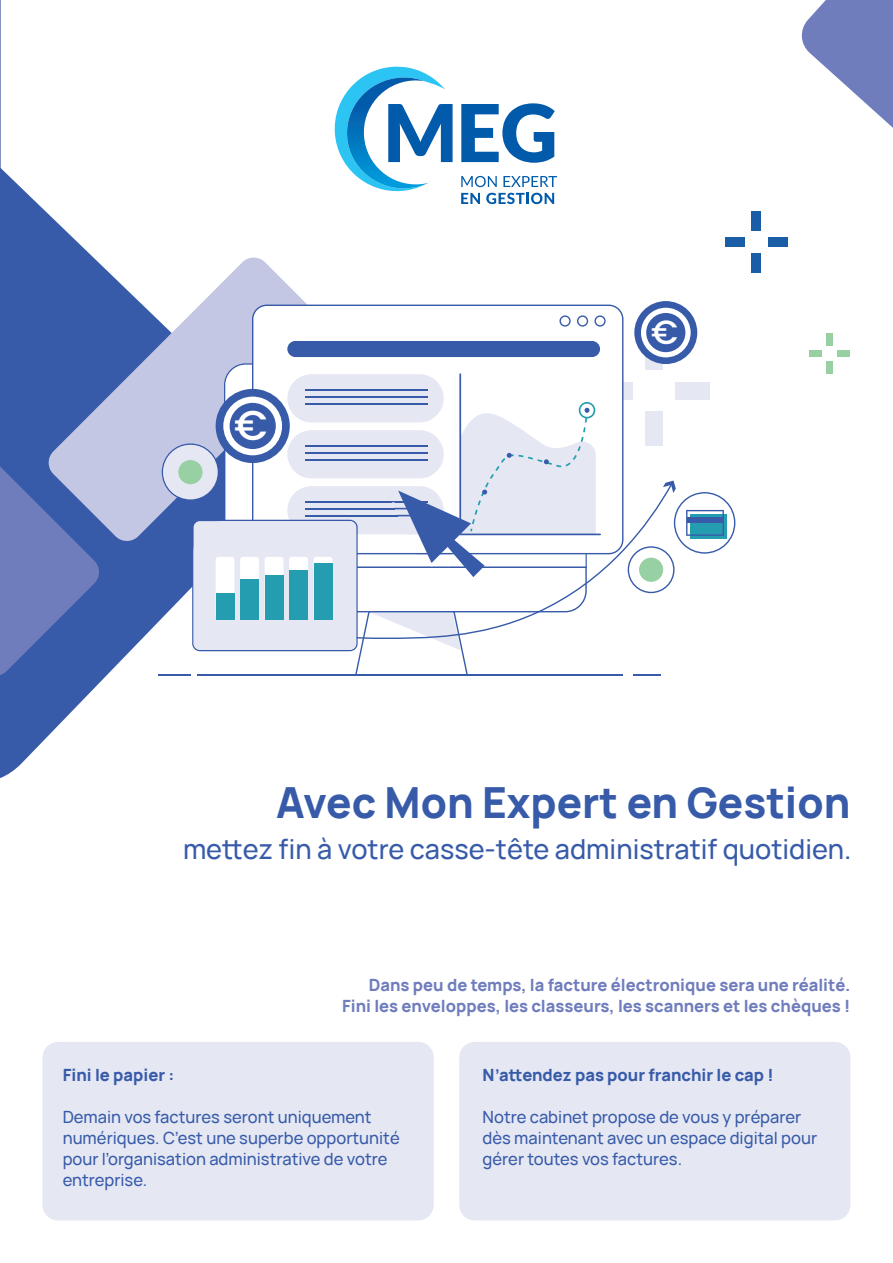
<style>
.page{position:relative;width:893px;height:1263px;background:#fff}
.page>*{position:absolute;margin:0;border:0;box-sizing:border-box;transform-origin:0 0}
.t1{font:800 42px "Manrope";color:#375ba9}
.t2{font:500 41.55px "Poppins";color:#fff}
.t3{font:500 33.6px "Poppins";color:#fff}
.t4{font:500 27px "Manrope";color:#375ba9}
.t5{font:500 16.5px/21px "Manrope";color:#375ba9}
.t6{font:800 16.5px/21px "Manrope";color:#707dbd;text-align:right}
.t7{font:800 16.5px "Manrope";color:#375ba9}
</style>
<div class="page">
<svg style="left:139px;top:542px;width:52px;height:134px;fill:#375ba9"></svg>
<svg style="left:0;top:0;width:139px;height:778px"></svg>
<svg style="left:801px;top:0;width:92px;height:128px"></svg>
<svg style="left:47px;top:256px;width:286px;height:286px"></svg>
<svg style="left:0;top:418px;width:101px;height:259px;background:#6077b8"></svg>
<div style="left:645px;top:335px;width:18px;height:35px;background:#e5e7f3"></div>
<div style="left:645px;top:411px;width:18px;height:35px;background:#e5e7f3"></div>
<div style="left:675px;top:382px;width:35px;height:17px;background:#e5e7f3"></div>
<div style="left:598px;top:382px;width:35px;height:17px;background:#e5e7f3"></div>
<div style="left:43px;top:1042px;width:391px;height:178px;background:#e5e7f3;border-radius:16px"></div>
<div style="left:459px;top:1042px;width:391px;height:178px;background:#e5e7f3;border-radius:16px"></div>
<div style="left:752px;top:211px;width:9px;height:19px;background:#195da7"></div>
<div style="left:752px;top:253px;width:9px;height:19px;background:#195da7"></div>
<div style="left:768px;top:237px;width:19px;height:10px;background:#195da7"></div>
<div style="left:726px;top:237px;width:19px;height:10px;background:#195da7"></div>
<div style="left:826px;top:333px;width:6px;height:13px;background:#96d0a3"></div>
<div style="left:826px;top:362px;width:6px;height:12px;background:#96d0a3"></div>
<div style="left:837px;top:351px;width:13px;height:6px;background:#96d0a3"></div>
<div style="left:809px;top:351px;width:13px;height:6px;background:#96d0a3"></div>
<svg style="left:252px;top:305px;width:371px;height:179px"></svg>
<hr style="left:197px;top:674px;width:426px;height:2px;background:#375ba9">
<svg style="left:633px;top:674px;width:28px;height:1px"></svg>
<hr style="left:158px;top:674px;width:32px;height:2px;background:#375ba9">
<svg style="left:594px;top:315px;width:12px;height:12px"></svg>
<svg style="left:577px;top:315px;width:11px;height:12px"></svg>
<svg style="left:559px;top:315px;width:12px;height:12px"></svg>
<div style="left:287px;top:341px;width:313px;height:16px;background:#375ba9;border-radius:8px"></div>
<div style="left:634px;top:301px;width:63px;height:63px;background:#375ba9;border-radius:50%"></div>
<svg style="left:640px;top:306px;width:52px;height:53px"></svg>
<div style="left:646px;top:313px;width:39px;height:39px;background:#375ba9;border-radius:50%"></div>
<svg style="left:601px;top:484px;width:53px;height:110px"></svg>
<svg style="left:628px;top:480px;width:107px;height:113px"></svg>
<div style="left:687px;top:518px;width:36px;height:5px;background:#375ba9"></div>
<svg style="left:162px;top:373px;width:439px;height:302px"></svg>
<div style="left:178px;top:460px;width:25px;height:24px;background:#96d0a3;border-radius:50%"></div>
<div style="left:639px;top:558px;width:24px;height:24px;background:#96d0a3;border-radius:50%"></div>
<svg style="left:461px;top:176px;width:36px;height:11px"></svg>
<svg style="left:503px;top:176px;width:54px;height:11px"></svg>
<svg style="left:461px;top:193px;width:19px;height:11px"></svg>
<svg style="left:486px;top:193px;width:68px;height:11px"></svg>
<svg style="left:461px;top:103px;width:94px;height:60px"></svg>
<svg style="left:334px;top:66px;width:119px;height:126px"></svg>
<h2 class="t2" style="left:234px;top:402px;width:35px">€</h2>
<h3 class="t3" style="left:651px;top:313px;width:28px">€</h3>
<h1 class="t1" style="left:276px;top:766px;width:576px">Avec Mon Expert en Gestion</h1>
<h3 class="t4" style="left:183px;top:828px;width:670px">mettez fin à votre casse-tête administratif quotidien.</h3>
<p class="t6" style="left:342px;top:973px;width:510px">Dans peu de temps, la facture électronique sera une réalité.<br>Fini les enveloppes, les classeurs, les scanners et les chèques !</p>
<p class="t7" style="left:63px;top:1061px;width:113px">Fini le papier :</p>
<p class="t5" style="left:63px;top:1105px;width:339px">Demain vos factures seront uniquement numériques. C’est une superbe opportunité pour l’organisation administrative de votre entreprise.</p>
<p class="t7" style="left:483px;top:1061px;width:293px">N’attendez pas pour franchir le cap !</p>
<p class="t5" style="left:483px;top:1105px;width:336px">Notre cabinet propose de vous y préparer dès maintenant avec un espace digital pour gérer toutes vos factures.</p>
</div>
